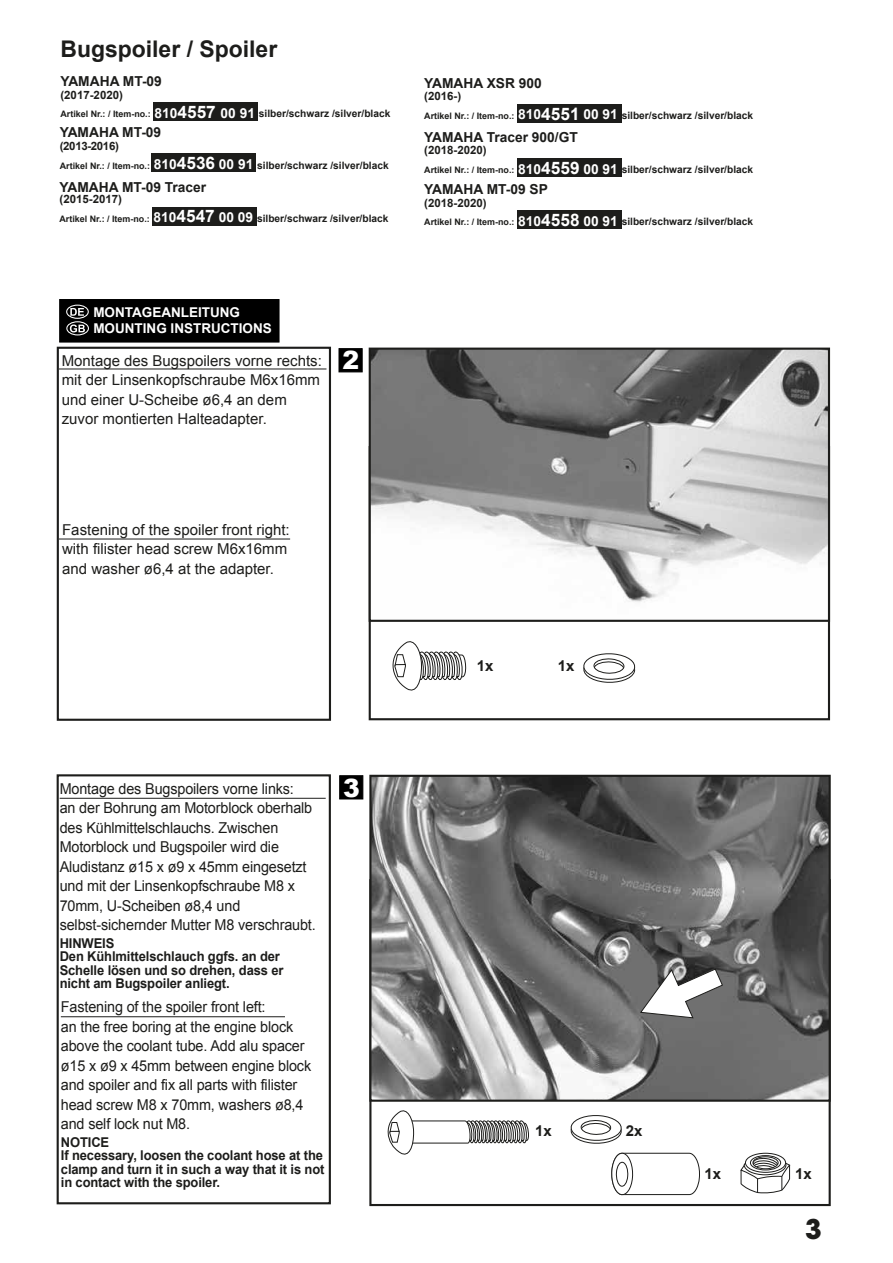
<style>
.page{position:relative;width:893px;height:1263px;background:#fff}
.page>*{position:absolute;margin:0;border:0;box-sizing:border-box;transform-origin:0 0}
.t1{font:700 27px "Avant Garde";color:#1d1d1b}
.t2{font:900 25.2px "Arial";color:#fff}
.t3{font:700 22.95px "Arial";color:#1d1d1b}
.t4{font:15px/19.5px "Arial";letter-spacing:-.01em;color:#1d1d1b;scale:.96 1}
.t5{font:15px/19.5px "Arial";letter-spacing:-.01em;color:#1d1d1b}
.t6{font:700 15px "Arial";color:#1d1d1b}
.t7{font:700 13.8px "Arial";color:#1d1d1b}
.t8{font:700 13.5px/13.5px "Arial";letter-spacing:-.01em;color:#1d1d1b;scale:.96 1}
.t9{font:700 13.5px/16.2px "Arial";color:#fff}
.t10{font:700 11.55px "Arial";color:#1d1d1b}
.t11{font:700 11.55px "Arial";letter-spacing:-.03em;color:#1d1d1b}
.t12{font:700 10.2px "Arial";color:#1d1d1b}
.s1{font-size:8.85px}
.s2{font-size:13.8px;color:#fff}
.s3{font-size:17.25px;color:#fff}
.s4{font-weight:900;font-size:25.2px;color:#fff}
</style>
<div class="page">
<img style="left:372px;top:778px;width:456px;height:321px">
<div style="left:369px;top:775px;width:462px;height:327px;border:2px solid #1d1d1b"></div>
<img style="left:372px;top:351px;width:455px;height:251px">
<div style="left:369px;top:348px;width:461px;height:274px;border:2px solid #1d1d1b"></div>
<div style="left:745px;top:1153px;width:41px;height:19px;border:1px solid #1d1d1b;border-radius:50%"></div>
<div style="left:750px;top:1155px;width:31px;height:15px;border:1px solid #1d1d1b;border-radius:50%"></div>
<svg style="left:740px;top:1156px;width:51px;height:37px"></svg>
<div style="left:753px;top:1156px;width:25px;height:13px;border:1px solid #1d1d1b;border-radius:50%"></div>
<div style="left:339px;top:775px;width:24px;height:24px;background:#000;border:1px solid #000"></div>
<div style="left:57px;top:774px;width:274px;height:430px;border:2px solid #1d1d1b"></div>
<hr style="left:60px;top:798px;width:266px;height:1px;background:#1d1d1b">
<svg style="left:611px;top:1152px;width:89px;height:44px"></svg>
<svg style="left:570px;top:1115px;width:52px;height:29px"></svg>
<svg style="left:387px;top:1110px;width:142px;height:45px"></svg>
<hr style="left:61px;top:1016px;width:224px;height:1px;background:#1d1d1b">
<div style="left:57px;top:347px;width:274px;height:374px;border:2px solid #1d1d1b"></div>
<hr style="left:59px;top:369px;width:267px;height:1px;background:#1d1d1b">
<svg style="left:583px;top:653px;width:53px;height:30px"></svg>
<div style="left:339px;top:348px;width:23px;height:24px;background:#000;border:1px solid #000"></div>
<svg style="left:392px;top:641px;width:75px;height:50px"></svg>
<hr style="left:59px;top:539px;width:231px;height:1px;background:#1d1d1b">
<svg style="left:640px;top:968px;width:83px;height:50px"></svg>
<div style="left:152px;top:154px;width:104px;height:18px;background:#1d1d1b"></div>
<div style="left:153px;top:103px;width:104px;height:18px;background:#1d1d1b"></div>
<div style="left:153px;top:207px;width:104px;height:18px;background:#1d1d1b"></div>
<div style="left:517px;top:104px;width:105px;height:18px;background:#1d1d1b"></div>
<div style="left:517px;top:158px;width:105px;height:19px;background:#1d1d1b"></div>
<div style="left:517px;top:210px;width:105px;height:19px;background:#1d1d1b"></div>
<div style="left:59px;top:299px;width:220px;height:43px;background:#000"></div>
<svg style="left:70px;top:308px;width:14px;height:8px"></svg>
<div style="left:66px;top:305px;width:23px;height:14px;border:1px solid #fff;border-radius:50%"></div>
<svg style="left:70px;top:324px;width:15px;height:8px"></svg>
<div style="left:66px;top:321px;width:23px;height:14px;border:1px solid #fff;border-radius:50%"></div>
<h3 class="t3" style="left:60px;top:34px;width:218px">Bugspoiler / Spoiler</h3>
<p class="t7" style="left:60px;top:72px;width:103px">YAMAHA MT-09</p>
<p class="t10" style="left:60px;top:87px;width:64px">(2017-2020)</p>
<p class="t12" style="left:60px;top:107px;width:331px"><span class="s1">Artikel Nr.: / Item-no.:</span> <span class="s2">810</span><span class="s3">4557</span> <span class="s2">00 91</span> silber/schwarz /silver/black</p>
<p class="t7" style="left:60px;top:123px;width:103px">YAMAHA MT-09</p>
<p class="t11" style="left:60px;top:138px;width:61px">(2013-2016)</p>
<p class="t12" style="left:60px;top:158px;width:330px"><span class="s1">Artikel Nr.: / Item-no.:</span> <span class="s2">810</span><span class="s3">4536</span> <span class="s2">00 91</span> silber/schwarz /silver/black</p>
<p class="t7" style="left:60px;top:178px;width:148px">YAMAHA MT-09 Tracer</p>
<p class="t10" style="left:60px;top:191px;width:64px">(2015-2017)</p>
<p class="t12" style="left:60px;top:211px;width:330px"><span class="s1">Artikel Nr.: / Item-no.:</span> <span class="s2">810</span><span class="s3">4547</span> <span class="s2">00 09</span> silber/schwarz /silver/black</p>
<p class="t9" style="left:93px;top:304px;width:180px">MONTAGEANLEITUNG<br>MOUNTING INSTRUCTIONS</p>
<p class="t5" style="left:62px;top:351px;width:299px">Montage des Bugspoilers vorne rechts: <span class="s4">2 </span>mit der Linsenkopfschraube M6x16mm<br>und einer U-Scheibe ø6,4 an dem<br>zuvor montierten Halteadapter.</p>
<p class="t7" style="left:424px;top:74px;width:119px">YAMAHA XSR 900</p>
<p class="t10" style="left:424px;top:89px;width:38px">(2016-)</p>
<p class="t12" style="left:424px;top:109px;width:330px"><span class="s1">Artikel Nr.: / Item-no.:</span> <span class="s2">810</span><span class="s3">4551</span> <span class="s2">00 91</span> silber/schwarz /silver/black</p>
<p class="t7" style="left:424px;top:128px;width:155px">YAMAHA Tracer 900/GT</p>
<p class="t10" style="left:424px;top:143px;width:64px">(2018-2020)</p>
<p class="t12" style="left:424px;top:163px;width:330px"><span class="s1">Artikel Nr.: / Item-no.:</span> <span class="s2">810</span><span class="s3">4559</span> <span class="s2">00 91</span> silber/schwarz /silver/black</p>
<p class="t7" style="left:424px;top:180px;width:125px">YAMAHA MT-09 SP</p>
<p class="t10" style="left:424px;top:195px;width:64px">(2018-2020)</p>
<p class="t12" style="left:424px;top:215px;width:330px"><span class="s1">Artikel Nr.: / Item-no.:</span> <span class="s2">810</span><span class="s3">4558</span> <span class="s2">00 91</span> silber/schwarz /silver/black</p>
<p class="t5" style="left:62px;top:520px;width:229px">Fastening of the spoiler front right: with filister head screw M6x16mm and washer ø6,4 at the adapter.</p>
<p class="t6" style="left:477px;top:656px;width:18px">1x</p>
<p class="t6" style="left:558px;top:656px;width:18px">1x</p>
<p class="t4" style="left:60px;top:779px;width:246px">Montage des Bugspoilers vorne links:</p>
<h2 class="t2" style="left:343px;top:769px;width:18px">3</h2>
<p class="t4" style="left:60px;top:798px;width:268px">an der Bohrung am Motorblock oberhalb des Kühlmittelschlauchs. Zwischen Motorblock und Bugspoiler wird die Aludistanz ø15 x ø9 x 45mm eingesetzt und mit der Linsenkopfschraube M8 x 70mm, U-Scheiben ø8,4 und selbst-sichernder Mutter M8 verschraubt.</p>
<p class="t8" style="left:60px;top:936px;width:235px">HINWEIS<br>Den Kühlmittelschlauch ggfs. an der<br>Schelle lösen und so drehen, dass er nicht am Bugspoiler anliegt.</p>
<p class="t4" style="left:61px;top:997px;width:262px">Fastening of the spoiler front left:<br>an the free boring at the engine block above the coolant tube. Add alu spacer ø15 x ø9 x 45mm between engine block and spoiler and fix all parts with filister head screw M8 x 70mm, washers ø8,4 and self lock nut M8.</p>
<p class="t8" style="left:61px;top:1136px;width:276px">NOTICE<br>If necessary, loosen the coolant hose at the clamp and turn it in such a way that it is not in contact with the spoiler.</p>
<p class="t6" style="left:535px;top:1121px;width:18px">1x</p>
<p class="t6" style="left:626px;top:1121px;width:18px">2x</p>
<p class="t6" style="left:704px;top:1164px;width:18px">1x</p>
<p class="t6" style="left:795px;top:1164px;width:18px">1x</p>
<h1 class="t1" style="left:805px;top:1212px;width:18px">3</h1>
</div>
